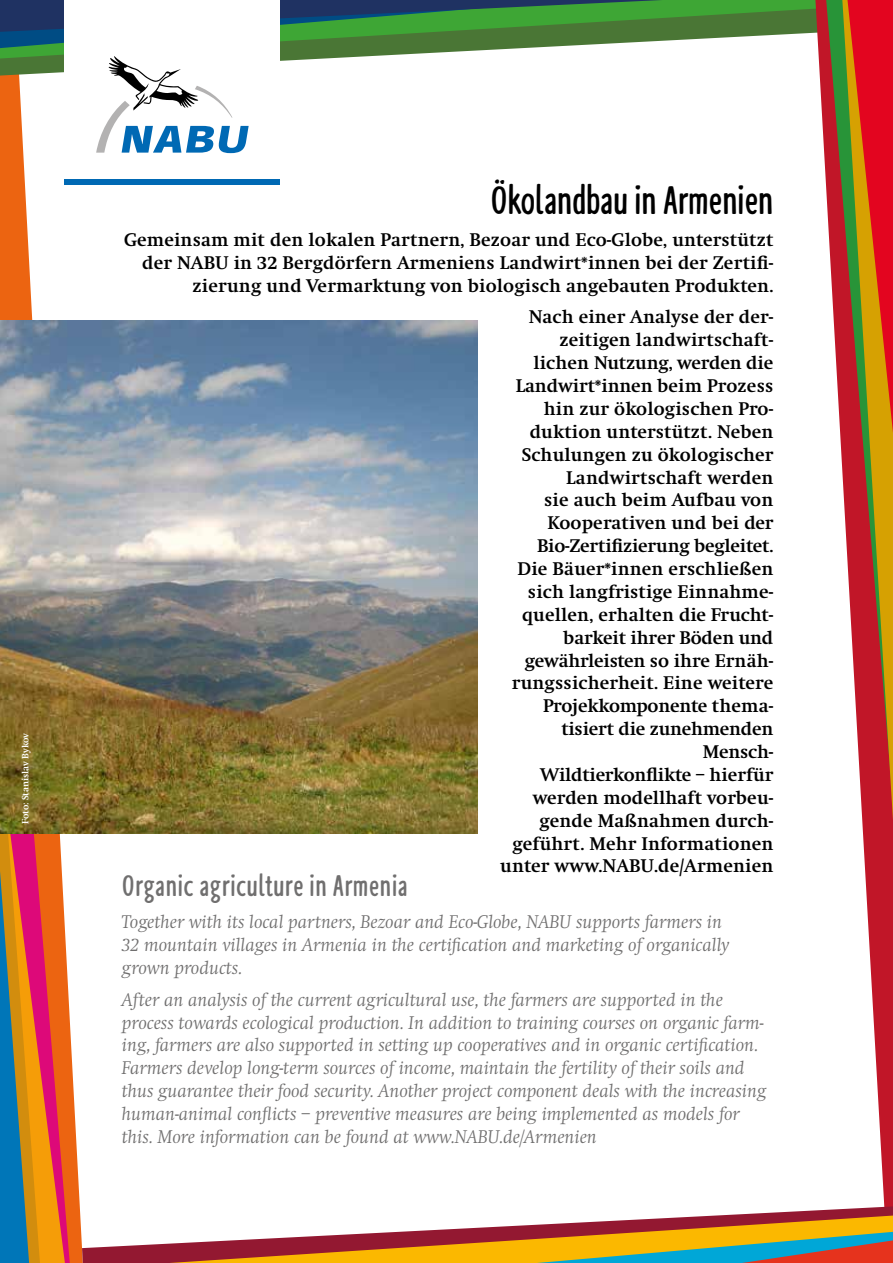
<style>
.page{position:relative;width:893px;height:1263px;background:#fff}
.page>*{position:absolute;margin:0;border:0;box-sizing:border-box;transform-origin:0 0}
.t1{font:700 42.3px "NABU Hand";color:#000}
.t2{font:700 31.8px "NABU Hand";letter-spacing:.02em;color:#706f6f}
.t3{font:700 19.05px/22.8px "Swift";letter-spacing:.01em;color:#000;text-align:right}
.t4{font:italic 300 19.05px/23px "Swift";color:#706f6f}
.t5{font:700 9.6px "Swift";color:#fff}
</style>
<div class="page">
<svg style="left:0;top:76px;width:83px;height:1187px"></svg>
<svg style="left:65px;top:833px;width:5px;height:430px;fill:#ec6411"></svg>
<svg style="left:0;top:833px;width:65px;height:430px"></svg>
<svg style="left:0;top:59px;width:314px;height:17px;fill:#4a7635"></svg>
<svg style="left:0;top:0;width:815px;height:59px"></svg>
<svg style="left:0;top:0;width:663px;height:48px"></svg>
<svg style="left:815px;top:0;width:78px;height:1206px"></svg>
<svg style="left:826px;top:0;width:16px;height:804px"></svg>
<svg style="left:842px;top:0;width:51px;height:820px"></svg>
<svg style="left:82px;top:1206px;width:811px;height:57px"></svg>
<svg style="left:169px;top:1215px;width:724px;height:48px"></svg>
<img style="left:0;top:320px;width:478px;height:513px">
<div style="left:65px;top:3px;width:215px;height:176px;background:#fff"></div>
<svg style="left:96px;top:56px;width:153px;height:97px"></svg>
<div style="left:65px;top:179px;width:215px;height:6px;background:#0069b4"></div>
<p class="t5" style="left:20px;top:824px;width:93px;rotate:-90deg">Foto: Stanislav Bykov</p>
<h1 class="t1" style="left:490px;top:177px;width:284px">Ökolandbau in Armenien</h1>
<p class="t3" style="left:124px;top:228px;width:651px">Gemeinsam mit den lokalen Partnern, Bezoar und Eco-Globe, unterstützt der NABU in 32 Bergdörfern Armeniens Landwirt*innen bei der Zertifi&shy;zierung und Vermarktung von biologisch angebauten Produkten.</p>
<p class="t3" style="left:500px;top:306px;width:275px">Nach einer Analyse der der&shy;zeitigen landwirtschaft&shy;lichen Nutzung, werden die<br>Landwirt*innen beim Prozess hin zur ökologischen Pro&shy;duktion unterstützt. Neben<br>Schulungen zu ökologischer<br>Landwirtschaft werden<br>sie auch beim Aufbau von<br>Kooperativen und bei der<br>Bio-Zertifizierung begleitet.<br>Die Bäuer*innen erschließen sich langfristige Einnahme&shy;quellen, erhalten die Frucht&shy;barkeit ihrer Böden und gewährleisten so ihre Ernäh&shy;rungssicherheit. Eine weitere<br>Projekkomponente thema&shy;tisiert die zunehmenden<br>Mensch-<br>Wildtierkonflikte – hierfür werden modellhaft vorbeu&shy;gende Maßnahmen durch&shy;geführt. Mehr Informationen unter www.NABU.de/Armenien</p>
<h2 class="t2" style="left:122px;top:868px;width:287px">Organic agriculture in Armenia</h2>
<p class="t4" style="left:122px;top:911px;width:609px">Together with its local partners, Bezoar and Eco-Globe, NABU supports farmers in<br>32 mountain villages in Armenia in the certification and marketing of organically grown products.</p>
<p class="t4" style="left:122px;top:988px;width:646px">After an analysis of the current agricultural use, the farmers are supported in the process towards ecological production. In addition to training courses on organic farm&shy;ing, farmers are also supported in setting up cooperatives and in organic certification.<br>Farmers develop long-term sources of income, maintain the fertility of their soils and thus guarantee their food security. Another project component deals with the increasing human-animal conflicts – preventive measures are being implemented as models for this. More information can be found at www.NABU.de/Armenien</p>
</div>
